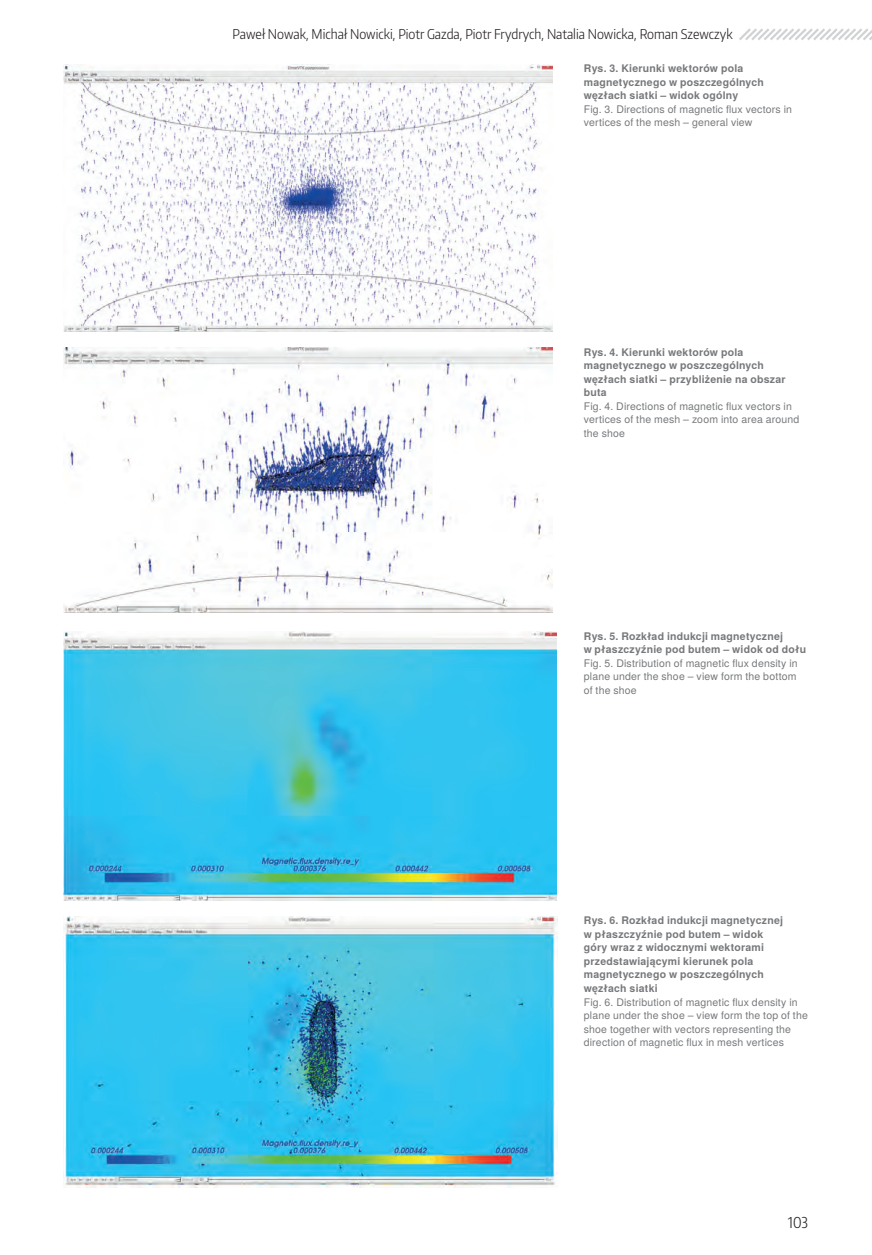
<style>
.page{position:relative;width:872px;height:1255px;background:#fff}
.page>*{position:absolute;margin:0;border:0;box-sizing:border-box;transform-origin:0 0}
.t1{font:300 15px "Encode Sans Condensed";color:#231f20}
.t2{font:300 13.5px "Encode Sans Condensed";color:#231f20}
.t3{font:700 10.5px/13.5px "Te X Gyre Heros";letter-spacing:.02em;color:#76787b}
.t4{font:10.5px/13.5px "Te X Gyre Heros";letter-spacing:.015em;color:#76787b}
</style>
<div class="page">
<img style="left:64px;top:65px;width:488px;height:266px">
<img style="left:64px;top:347px;width:488px;height:265px">
<img style="left:64px;top:631px;width:493px;height:269px">
<img style="left:64px;top:916px;width:493px;height:271px">
<svg style="left:739px;top:28px;width:133px;height:12px"></svg>
<p class="t2" style="left:232px;top:25px;width:501px">Paweł Nowak, Michał Nowicki, Piotr Gazda, Piotr Frydrych, Natalia Nowicka, Roman Szewczyk</p>
<p class="t3" style="left:584px;top:61px;width:182px">Rys. 3. Kierunki wektorów pola magnetycznego w poszczególnych węzłach siatki – widok ogólny</p>
<p class="t4" style="left:584px;top:101px;width:210px">Fig. 3. Directions of magnetic flux vectors in vertices of the mesh – general view</p>
<p class="t3" style="left:584px;top:345px;width:203px">Rys. 4. Kierunki wektorów pola magnetycznego w poszczególnych węzłach siatki – przybliżenie na obszar buta</p>
<p class="t4" style="left:584px;top:398px;width:217px">Fig. 4. Directions of magnetic flux vectors in vertices of the mesh – zoom into area around the shoe</p>
<p class="t3" style="left:584px;top:628px;width:224px">Rys. 5. Rozkład indukcji magnetycznej<br>w płaszczyźnie pod butem – widok od dołu</p>
<p class="t4" style="left:584px;top:655px;width:215px;text-align:justify">Fig. 5. Distribution of magnetic flux density in plane under the shoe – view form the bottom of the shoe</p>
<p class="t3" style="left:584px;top:913px;width:201px">Rys. 6. Rozkład indukcji magnetycznej w płaszczyźnie pod butem – widok góry wraz z widocznymi wektorami przedstawiającymi kierunek pola magnetycznego w poszczególnych węzłach siatki</p>
<p class="t4" style="left:584px;top:994px;width:225px">Fig. 6. Distribution of magnetic flux density in plane under the shoe – view form the top of the shoe together with vectors representing the direction of magnetic flux in mesh vertices</p>
<h1 class="t1" style="left:788px;top:1212px;width:22px">103</h1>
</div>
